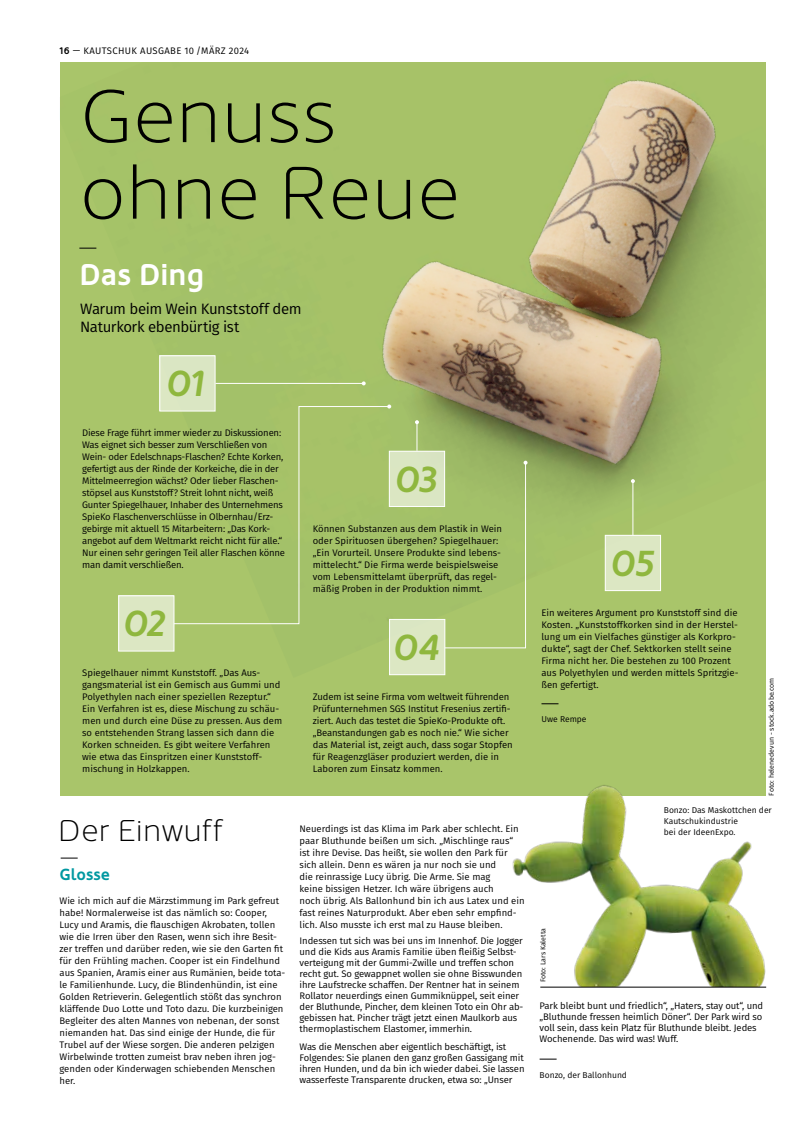
<style>
.page{position:relative;width:808px;height:1134px;background:#fff}
.page>*{position:absolute;margin:0;border:0;box-sizing:border-box;transform-origin:0 0}
.t1{font:300 74px/76.5px "Oblik";color:#000}
.t2{font:italic 700 36px "Oblik";letter-spacing:-.03em;color:#8fb73e}
.t3{font:300 30px "Oblik";color:#000}
.t4{font:700 30px "Oblik";color:#fff}
.t5{font:700 16px "Oblik";letter-spacing:-.005em;color:#0098a1}
.t6{font:15px/18px "Fira Sans";letter-spacing:-.03em;color:#000}
.t7{font:9.5px/12px "Fira Sans";letter-spacing:-.005em;color:#000}
.t8{font:9.5px "Fira Sans";letter-spacing:.04em;color:#000}
.t9{font:8.5px/11px "Fira Sans";color:#000}
.t10{font:7px "Fira Sans";color:#000}
.s1{font-family:"Oblik";font-weight:700}
</style>
<div class="page">
<div style="left:60px;top:62px;width:705px;height:734px;background:#a9c56a"></div>
<img style="left:159px;top:62px;width:607px;height:505px">
<div style="left:160px;top:356px;width:55px;height:55px;background:#dae6c3"></div>
<div style="left:159px;top:355px;width:57px;height:56px;border:1px solid #fff"></div>
<svg style="left:541px;top:703px;width:17px;height:1px"></svg>
<svg style="left:79px;top:248px;width:17px;height:1px"></svg>
<div style="left:119px;top:596px;width:55px;height:55px;background:#dce7c3"></div>
<div style="left:118px;top:595px;width:56px;height:56px;border:1px solid #fff"></div>
<div style="left:389px;top:451px;width:56px;height:55px;background:#dae6c2"></div>
<div style="left:389px;top:451px;width:56px;height:56px;border:1px solid #fff"></div>
<div style="left:390px;top:619px;width:55px;height:56px;background:#dce7c3"></div>
<div style="left:389px;top:619px;width:56px;height:56px;border:1px solid #fff"></div>
<div style="left:605px;top:535px;width:55px;height:56px;background:#dce7c3"></div>
<div style="left:605px;top:535px;width:56px;height:56px;border:1px solid #fff"></div>
<img style="left:512px;top:773px;width:254px;height:213px">
<svg style="left:540px;top:1058px;width:17px;height:1px"></svg>
<svg style="left:61px;top:857px;width:17px;height:1px"></svg>
<hr style="left:540px;top:987px;width:226px;height:1px;background:#000">
<svg style="left:444px;top:461px;width:83px;height:188px"></svg>
<hr style="left:632px;top:481px;width:1px;height:54px;background:#fff">
<svg style="left:631px;top:479px;width:4px;height:4px"></svg>
<hr style="left:215px;top:383px;width:149px;height:1px;background:#fff">
<svg style="left:362px;top:381px;width:4px;height:4px"></svg>
<svg style="left:415px;top:420px;width:4px;height:31px"></svg>
<svg style="left:173px;top:405px;width:217px;height:220px"></svg>
<svg style="left:387px;top:404px;width:4px;height:4px"></svg>
<p class="t8" style="left:60px;top:44px;width:191px"><span class="s1">16</span> — KAUTSCHUK AUSGABE 10 /MÄRZ 2024</p>
<h1 class="t1" style="left:79px;top:79px;width:382px">Genuss ohne Reue</h1>
<h3 class="t4" style="left:79px;top:257px;width:126px">Das Ding</h3>
<h3 class="t6" style="left:80px;top:299px;width:223px">Warum beim Wein Kunststoff dem<br>Naturkork ebenbürtig ist</h3>
<h2 class="t2" style="left:165px;top:363px;width:40px">01</h2>
<p class="t7" style="left:82px;top:426px;width:204px">Diese Frage führt immer wieder zu Diskussionen:<br>Was eignet sich besser zum Verschließen von Wein- oder Edelschnaps-Flaschen? Echte Korken, gefertigt aus der Rinde der Korkeiche, die in der Mittelmeerregion wächst? Oder lieber Flaschen&shy;stöpsel aus Kunststoff? Streit lohnt nicht, weiß Gunter Spiegelhauer, Inhaber des Unternehmens SpieKo Flaschenverschlüsse in Olbernhau/Erz&shy;gebirge mit aktuell 15 Mitarbeitern: „Das Kork&shy;angebot auf dem Weltmarkt reicht nicht für alle.“ Nur einen sehr geringen Teil aller Flaschen könne man damit verschließen.</p>
<h2 class="t2" style="left:122px;top:603px;width:44px">02</h2>
<p class="t7" style="left:82px;top:666px;width:201px">Spiegelhauer nimmt Kunststoff. „Das Aus&shy;gangsmaterial ist ein Gemisch aus Gummi und Polyethylen nach einer speziellen Rezeptur.“ Ein Verfahren ist es, diese Mischung zu schäu&shy;men und durch eine Düse zu pressen. Aus dem so entstehenden Strang lassen sich dann die Korken schneiden. Es gibt weitere Verfahren wie etwa das Einspritzen einer Kunststoff&shy;mischung in Holzkappen.</p>
<h2 class="t2" style="left:394px;top:458px;width:44px">03</h2>
<p class="t7" style="left:313px;top:522px;width:191px">Können Substanzen aus dem Plastik in Wein oder Spirituosen übergehen? Spiegelhauer: „Ein Vorurteil. Unsere Produkte sind lebens&shy;mittelecht.“ Die Firma werde beispielsweise vom Lebensmittelamt überprüft, das regel&shy;mäßig Proben in der Produktion nimmt.</p>
<h2 class="t2" style="left:392px;top:627px;width:48px">04</h2>
<p class="t7" style="left:313px;top:690px;width:202px">Zudem ist seine Firma vom weltweit führenden Prüfunternehmen SGS Institut Fresenius zertifi&shy;ziert. Auch das testet die SpieKo-Produkte oft. „Beanstandungen gab es noch nie.“ Wie sicher das Material ist, zeigt auch, dass sogar Stopfen für Reagenzgläser produziert werden, die in Laboren zum Einsatz kommen.</p>
<h3 class="t3" style="left:58px;top:813px;width:167px">Der Einwuff</h3>
<h3 class="t5" style="left:60px;top:865px;width:52px">Glosse</h3>
<p class="t7" style="left:60px;top:894px;width:227px">Wie ich mich auf die Märzstimmung im Park gefreut habe! Normalerweise ist das nämlich so: Cooper, Lucy und Aramis, die flauschigen Akrobaten, tollen wie die Irren über den Rasen, wenn sich ihre Besit&shy;zer treffen und darüber reden, wie sie den Garten fit für den Frühling machen. Cooper ist ein Findelhund aus Spanien, Aramis einer aus Rumänien, beide tota&shy;le Familienhunde. Lucy, die Blindenhündin, ist eine Golden Retrieverin. Gelegentlich stößt das synchron kläffende Duo Lotte und Toto dazu. Die kurzbeinigen Begleiter des alten Mannes von nebenan, der sonst niemanden hat. Das sind einige der Hunde, die für Trubel auf der Wiese sorgen. Die anderen pelzigen Wirbelwinde trotten zumeist brav neben ihren jog&shy;genden oder Kinderwagen schiebenden Menschen her.</p>
<p class="t7" style="left:300px;top:822px;width:226px">Neuerdings ist das Klima im Park aber schlecht. Ein paar Bluthunde beißen um sich. „Mischlinge raus“ ist ihre Devise. Das heißt, sie wollen den Park für sich allein. Denn es wären ja nur noch sie und<br>die reinrassige Lucy übrig. Die Arme. Sie mag<br>keine bissigen Hetzer. Ich wäre übrigens auch<br>noch übrig. Als Ballonhund bin ich aus Latex und ein fast reines Naturprodukt. Aber eben sehr empfind&shy;lich. Also musste ich erst mal zu Hause bleiben.</p>
<p class="t7" style="left:300px;top:935px;width:225px;line-height:11px">Indessen tut sich was bei uns im Innenhof. Die Jogger und die Kids aus Aramis Familie üben fleißig Selbst&shy;verteigung mit der Gummi-Zwille und treffen schon recht gut. So gewappnet wollen sie ohne Bisswunden ihre Laufstrecke schaffen. Der Rentner hat in seinem Rollator neuerdings einen Gummiknüppel, seit einer der Bluthunde, Pincher, dem kleinen Toto ein Ohr ab&shy;gebissen hat. Pincher trägt jetzt einen Maulkorb aus thermoplastischem Elastomer, immerhin.</p>
<p class="t7" style="left:300px;top:1041px;width:226px;line-height:11px">Was die Menschen aber eigentlich beschäftigt, ist Folgendes: Sie planen den ganz großen Gassigang mit ihren Hunden, und da bin ich wieder dabei. Sie lassen wasserfeste Transparente drucken, etwa so: „Unser</p>
<h2 class="t2" style="left:609px;top:543px;width:46px">05</h2>
<p class="t7" style="left:541px;top:606px;width:199px">Ein weiteres Argument pro Kunststoff sind die Kosten. „Kunststoffkorken sind in der Herstel&shy;lung um ein Vielfaches günstiger als Korkpro&shy;dukte“, sagt der Chef. Sektkorken stellt seine Firma nicht her. Die bestehen zu 100 Prozent aus Polyethylen und werden mittels Spritzgie&shy;ßen gefertigt.</p>
<p class="t9" style="left:541px;top:714px;width:47px">Uwe Rempe</p>
<p class="t10" style="left:766px;top:796px;width:119px;rotate:-90deg">Foto: helenedevun - stock.adobe.com</p>
<p class="t10" style="left:538px;top:982px;width:56px;rotate:-90deg">Foto: Lars Kaletta</p>
<p class="t9" style="left:664px;top:805px;width:110px">Bonzo: Das Maskottchen der<br>Kautschukindustrie<br>bei der IdeenExpo.</p>
<p class="t7" style="left:540px;top:999px;width:225px;line-height:11px">Park bleibt bunt und friedlich“, „Haters, stay out“, und „Bluthunde fressen heimlich Döner“. Der Park wird so voll sein, dass kein Platz für Bluthunde bleibt. Jedes Wochenende. Das wird was! Wuff.</p>
<p class="t9" style="left:540px;top:1069px;width:89px">Bonzo, der Ballonhund</p>
</div>
